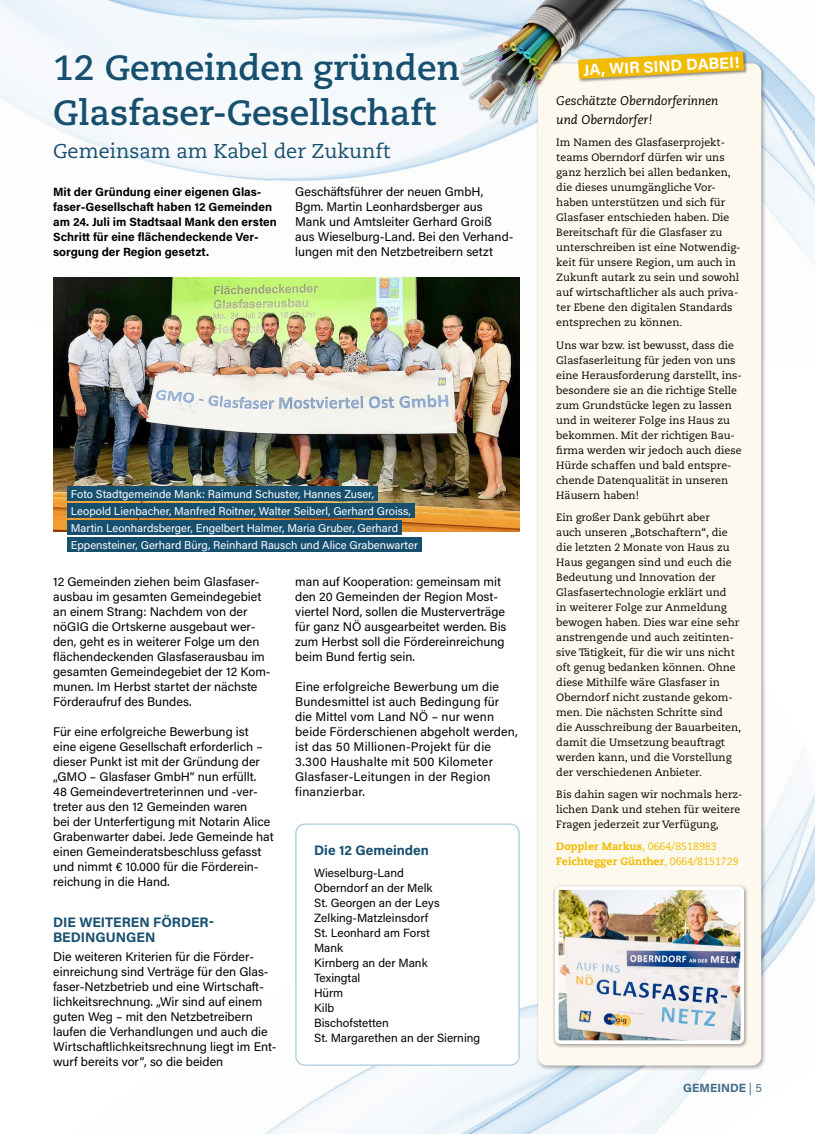
<style>
.page{position:relative;width:815px;height:1134px;background:#fff}
.page>*{position:absolute;margin:0;border:0;box-sizing:border-box;transform-origin:0 0}
.t1{font:700 35px/45px "Caecilia LT Pro 75";color:#174f6f}
.t2{font:20px "Caecilia LT Pro 55 Roman";color:#174f6f}
.t3{font:700 16px "Acumin Pro";color:#fff}
.t4{font:700 13.75px/15px "Acumin Pro";color:#174f6f}
.t5{font:12.5px/15px "Acumin Pro";color:#000}
.t6{font:italic 12.5px/19.4px "Caecilia LT Pro 56";color:#000}
.t7{font:11.88px/15px "Acumin Pro";color:#000}
.t8{font:700 11.88px/15px "Acumin Pro";color:#000}
.t9{font:700 11.88px "Acumin Pro";color:#426b8a}
.t10{font:11.25px/17.1px "Acumin Pro";color:#fff}
.t11{font:10.62px/15px "Caecilia LT Pro 55 Roman";color:#000}
.t12{font:800 10.62px/15px "Caecilia LT Pro 85";color:#f1bb00}
.s1{font-family:"Caecilia LT Pro 55 Roman";font-weight:400}
.s2{font-weight:400}
</style>
<div class="page">
<img style="left:242px;top:67px;width:246px;height:119px">
<img style="left:766px;top:137px;width:49px;height:129px">
<img style="left:293px;top:0;width:137px;height:120px">
<img style="left:638px;top:0;width:177px;height:137px">
<img style="left:284px;top:1066px;width:104px;height:68px">
<img style="left:766px;top:766px;width:49px;height:62px">
<img style="left:388px;top:1004px;width:278px;height:130px">
<img style="left:639px;top:828px;width:176px;height:293px">
<svg style="left:297px;top:825px;width:222px;height:240px"></svg>
<div style="left:295px;top:823px;width:225px;height:243px;border:1px solid #a8cbdf;border-radius:9px"></div>
<img style="left:53px;top:277px;width:467px;height:255px">
<div style="left:67px;top:486px;width:311px;height:15px;background:#174f6f"></div>
<div style="left:67px;top:503px;width:347px;height:15px;background:#174f6f"></div>
<div style="left:67px;top:520px;width:335px;height:15px;background:#174f6f"></div>
<div style="left:67px;top:537px;width:355px;height:15px;background:#174f6f"></div>
<div style="left:535px;top:61px;width:231px;height:1010px;background:#000;opacity:.35"></div>
<div style="left:538px;top:63px;width:223px;height:1002px;background:#fef9ef;border-radius:9px"></div>
<div style="left:577px;top:51px;width:171px;height:32px;background:#000;opacity:.45"></div>
<svg style="left:638px;top:51px;width:106px;height:28px;background:#e6c345"></svg>
<div style="left:552px;top:883px;width:197px;height:166px;background:#000;opacity:.45"></div>
<img style="left:560px;top:891px;width:179px;height:148px">
<div style="left:555px;top:886px;width:189px;height:158px;border:4px solid #fff;border-radius:4px"></div>
<img style="left:430px;top:0;width:206px;height:144px">
<h1 class="t1" style="left:53px;top:44px;width:408px">12 Gemeinden gründen<br>Glasfaser-Gesellschaft</h1>
<h2 class="t2" style="left:53px;top:138px;width:339px">Gemeinsam am Kabel der Zukunft</h2>
<p class="t8" style="left:53px;top:184px;width:225px">Mit der Gründung einer eigenen Glas&shy;faser-Gesellschaft haben 12 Gemeinden am 24. Juli im Stadtsaal Mank den ersten Schritt für eine flächendeckende Ver&shy;sorgung der Region gesetzt.</p>
<p class="t5" style="left:295px;top:184px;width:220px">Geschäftsführer der neuen GmbH, Bgm. Martin Leonhardsberger aus Mank und Amtsleiter Gerhard Groiß aus Wieselburg-Land. Bei den Verhand&shy;lungen mit den Netzbetreibern setzt</p>
<p class="t10" style="left:71px;top:485px;width:349px">Foto Stadtgemeinde Mank: Raimund Schuster, Hannes Zuser,<br>Leopold Lienbacher, Manfred Roitner, Walter Seiberl, Gerhard Groiss, Martin Leonhardsberger, Engelbert Halmer, Maria Gruber, Gerhard Eppensteiner, Gerhard Bürg, Reinhard Rausch und Alice Grabenwarter</p>
<p class="t5" style="left:53px;top:574px;width:219px">12 Gemeinden ziehen beim Glasfaser&shy;ausbau im gesamten Gemeindegebiet an einem Strang: Nachdem von der nöGIG die Ortskerne ausgebaut wer&shy;den, geht es in weiterer Folge um den flächendeckenden Glasfaserausbau im gesamten Gemeindegebiet der 12 Kom&shy;munen. Im Herbst startet der nächste Förderaufruf des Bundes.</p>
<p class="t5" style="left:53px;top:724px;width:222px">Für eine erfolgreiche Bewerbung ist eine eigene Gesellschaft erforderlich – dieser Punkt ist mit der Gründung der „GMO – Glasfaser GmbH“ nun erfüllt.<br>48 Gemeindevertreterinnen und -ver&shy;treter aus den 12 Gemeinden waren<br>bei der Unterfertigung mit Notarin Alice Grabenwarter dabei. Jede Gemeinde hat einen Gemeinderatsbeschluss gefasst und nimmt € 10.000 für die Förderein&shy;reichung in die Hand.</p>
<p class="t4" style="left:53px;top:914px;width:162px">DIE WEITEREN FÖRDER-<br>BEDINGUNGEN</p>
<p class="t5" style="left:53px;top:949px;width:225px">Die weiteren Kriterien für die Förder&shy;einreichung sind Verträge für den Glas&shy;faser-Netzbetrieb und eine Wirtschaft&shy;lichkeitsrechnung. „Wir sind auf einem guten Weg – mit den Netzbetreibern laufen die Verhandlungen und auch die Wirtschaftlichkeitsrechnung liegt im Ent&shy;wurf bereits vor“, so die beiden</p>
<p class="t5" style="left:295px;top:574px;width:213px">man auf Kooperation: gemeinsam mit den 20 Gemeinden der Region Most&shy;viertel Nord, sollen die Musterverträge für ganz NÖ ausgearbeitet werden. Bis zum Herbst soll die Fördereinreichung beim Bund fertig sein.</p>
<p class="t5" style="left:295px;top:679px;width:224px">Eine erfolgreiche Bewerbung um die Bundesmittel ist auch Bedingung für die Mittel vom Land NÖ – nur wenn beide Förderschienen abgeholt werden, ist das 50 Millionen-Projekt für die 3.300 Haushalte mit 500 Kilometer Glasfaser-Leitungen in der Region finanzierbar.</p>
<p class="t4" style="left:314px;top:842px;width:116px">Die 12 Gemeinden</p>
<p class="t7" style="left:314px;top:865px;width:168px">Wieselburg-Land<br>Oberndorf an der Melk<br>St. Georgen an der Leys<br>Zelking-Matzleinsdorf<br>St. Leonhard am Forst<br>Mank<br>Kirnberg an der Mank<br>Texingtal<br>Hürm<br>Kilb<br>Bischofstetten<br>St. Margarethen an der Sierning</p>
<p class="t3" style="left:583px;top:59px;width:158px;rotate:-3deg">JA, WIR SIND DABEI!</p>
<p class="t6" style="left:556px;top:91px;width:163px">Geschätzte Oberndorferinnen und Oberndorfer!</p>
<p class="t11" style="left:556px;top:135px;width:186px">Im Namen des Glasfaserprojekt&shy;teams Oberndorf dürfen wir uns ganz herzlich bei allen bedanken, die dieses unumgängliche Vor&shy;haben unterstützen und sich für<br>Glasfaser entschieden haben. Die<br>Bereitschaft für die Glasfaser zu unterschreiben ist eine Notwendig&shy;keit für unsere Region, um auch in<br>Zukunft autark zu sein und sowohl auf wirtschaftlicher als auch priva&shy;ter Ebene den digitalen Standards entsprechen zu können.</p>
<p class="t11" style="left:556px;top:337px;width:187px">Uns war bzw. ist bewusst, dass die<br>Glasfaserleitung für jeden von uns eine Herausforderung darstellt, ins&shy;besondere sie an die richtige Stelle zum Grundstücke legen zu lassen und in weiterer Folge ins Haus zu bekommen. Mit der richtigen Bau&shy;firma werden wir jedoch auch diese<br>Hürde schaffen und bald entspre&shy;chende Datenqualität in unseren<br>Häusern haben!</p>
<p class="t11" style="left:556px;top:509px;width:186px">Ein großer Dank gebührt aber<br>auch unseren „Botschaftern“, die die letzten 2 Monate von Haus zu<br>Haus gegangen sind und euch die<br>Bedeutung und Innovation der<br>Glasfasertechnologie erklärt und<br>in weiterer Folge zur Anmeldung bewogen haben. Dies war eine sehr anstrengende und auch zeitinten&shy;sive Tätigkeit, für die wir uns nicht oft genug bedanken können. Ohne diese Mithilfe wäre Glasfaser in<br>Oberndorf nicht zustande gekom&shy;men. Die nächsten Schritte sind die Ausschreibung der Bauarbeiten, damit die Umsetzung beauftragt werden kann, und die Vorstellung der verschiedenen Anbieter.</p>
<p class="t11" style="left:556px;top:786px;width:188px">Bis dahin sagen wir nochmals herz&shy;lichen Dank und stehen für weitere<br>Fragen jederzeit zur Verfügung,</p>
<p class="t12" style="left:556px;top:838px;width:184px">Doppler Markus<span class="s1">, 0664/8518983<br></span>Feichtegger Günther<span class="s1">, 0664/8151729</span></p>
<p class="t9" style="left:683px;top:1080px;width:80px">GEMEINDE <span class="s2">| 5</span></p>
</div>
